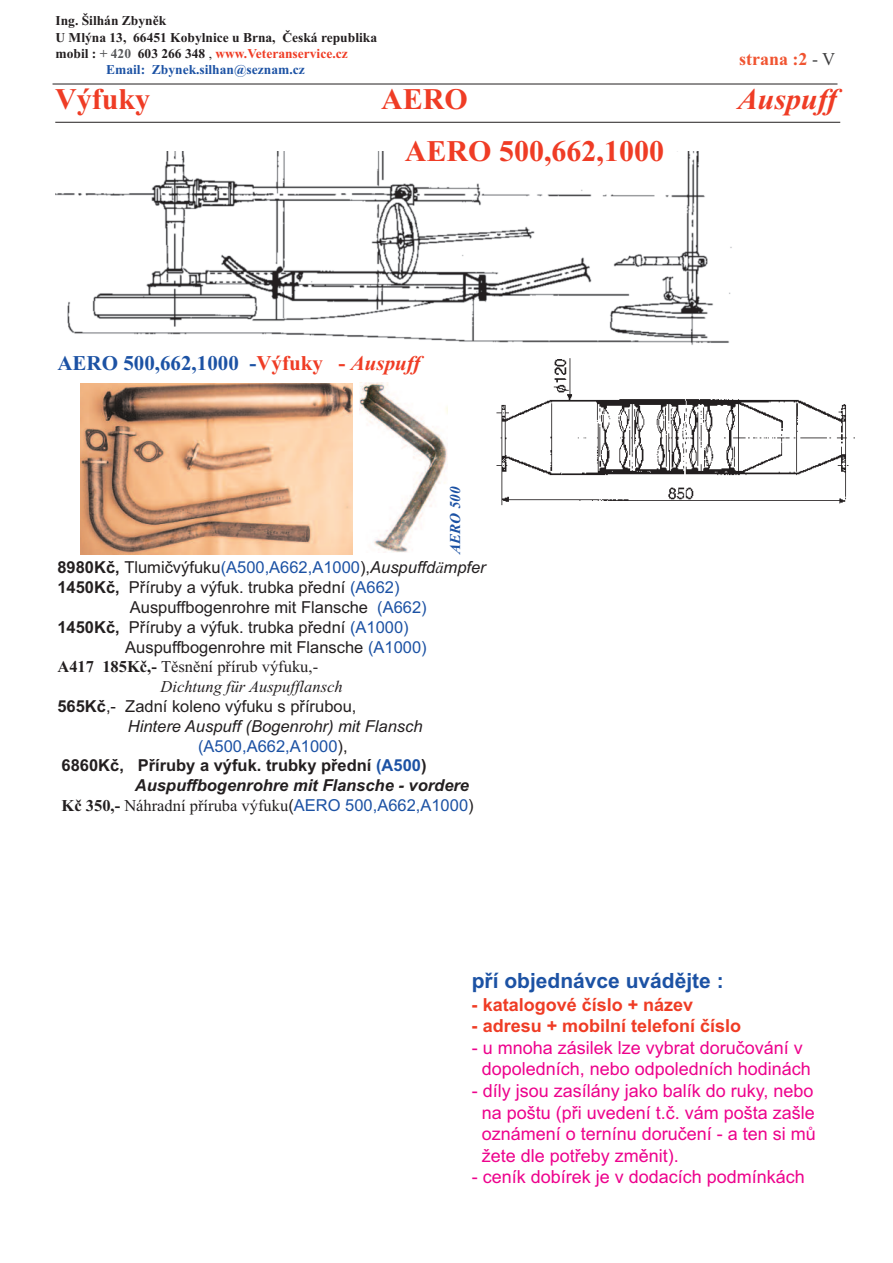
<style>
.page{position:relative;width:893px;height:1263px;background:#fff}
.page>*{position:absolute;margin:0;border:0;box-sizing:border-box;transform-origin:0 0}
.t1{font:700 30px "Times New Roman";color:#ef3c25}
.t2{font:italic 700 30px "Times New Roman";color:#ef3c25}
.t3{font:700 21px "Times New Roman";color:#1c52a4}
.t4{font:700 21px "Arial";color:#1c52a4}
.t5{font:18px/21.6px "Arial";color:#ed028c;text-align:center}
.t6{font:700 18px "Arial";color:#ef3c25}
.t7{font:700 18px "Times New Roman";color:#f05431}
.t8{font:16.5px "Arial";color:#231f20}
.t9{font:16.5px "Arial";color:#1c52a4}
.t10{font:italic 16.5px/19.8px "Times New Roman";color:#231f20}
.t11{font:16.5px "Times New Roman";color:#231f20}
.t12{font:700 16.5px "Arial";color:#231f20}
.t13{font:italic 700 16.5px "Arial";color:#231f20}
.t14{font:italic 16.5px "Arial";color:#231f20}
.t15{font:italic 700 15px "Times New Roman";color:#1c52a4}
.t16{font:700 13.5px "Times New Roman";color:#231f20}
.t17{font:700 13.5px "Times New Roman";color:#ef3c25}
.t18{font:700 13.5px "Times New Roman";color:#1c52a4}
.s1{color:#231f20}
.s2{color:#57585a}
.s3{font-weight:400;color:#231f20}
.s4{font-weight:400;color:#3e3e3f}
.s5{color:#ef3c25}
.s6{font-style:italic;color:#ef3c25}
.s7{font-weight:700;color:#231f20}
.s8{font-style:italic;color:#231f20}
.s9{font-family:"Times New Roman";font-style:italic;color:#231f20}
.s10{font-weight:700}
.s11{color:#1c52a4}
.s12{font-weight:700;font-style:normal}
.s13{font-style:normal}
.s14{font-family:"Arial"}
.s15{font-family:"Arial";color:#1c52a4}
</style>
<div class="page">
<hr style="left:53px;top:84px;width:784px;height:1px;background:#231f20">
<hr style="left:55px;top:122px;width:785px;height:1px;background:#231f20">
<img style="left:360px;top:383px;width:88px;height:170px">
<img style="left:80px;top:383px;width:273px;height:171px">
<img style="left:56px;top:152px;width:676px;height:193px">
<div style="left:403px;top:139px;width:266px;height:32px;background:#fff"></div>
<img style="left:496px;top:358px;width:358px;height:148px">
<p class="t16" style="left:56px;top:13px;width:112px">Ing. Šilhán Zbyněk</p>
<p class="t16" style="left:56px;top:29px;width:323px">U Mlýna 13, 66451 Kobylnice u Brna, Česká republika</p>
<p class="t17" style="left:56px;top:45px;width:294px"><span class="s1">mobil :</span> <span class="s2">+ 420</span> <span class="s1">603 266 348</span> <span class="s3">,</span> www.Veteranservice.cz</p>
<p class="t18" style="left:106px;top:61px;width:200px">Email: Zbynek.silhan@seznam.cz</p>
<p class="t7" style="left:739px;top:48px;width:98px">strana :2 <span class="s4">- V</span></p>
<h1 class="t1" style="left:55px;top:81px;width:97px">Výfuky</h1>
<h1 class="t1" style="left:381px;top:81px;width:88px">AERO</h1>
<h1 class="t2" style="left:738px;top:81px;width:101px">Auspuff</h1>
<h1 class="t1" style="left:405px;top:133px;width:261px">AERO 500,662,1000</h1>
<p class="t3" style="left:57px;top:351px;width:365px">AERO 500,662,1000 -<span class="s5">Výfuky -</span> <span class="s6">Auspuff</span></p>
<p class="t15" style="left:446px;top:554px;width:69px;rotate:-90deg">AERO 500</p>
<p class="t9" style="left:57px;top:558px;width:430px"><span class="s7">8980Kč,</span> <span class="s1">Tlumičvýfuku</span>(A500,A662,A1000<span class="s1">),</span><span class="s8">Auspuffd</span><span class="s9">ä</span><span class="s8">mpfer</span></p>
<p class="t8" style="left:57px;top:578px;width:344px"><span class="s10">1450Kč,</span> Příruby a výfuk. trubka přední <span class="s11">(A662)</span></p>
<p class="t8" style="left:130px;top:598px;width:298px">Auspuffbogenrohre mit Flansche <span class="s11">(A662)</span></p>
<p class="t8" style="left:57px;top:617px;width:353px"><span class="s10">1450Kč,</span> Příruby a výfuk. trubka přední <span class="s11">(A1000)</span></p>
<p class="t8" style="left:125px;top:637px;width:303px">Auspuffbogenrohre mit Flansche <span class="s11">(A1000)</span></p>
<p class="t10" style="left:161px;top:656px;width:184px;text-indent:-103px"><span class="s12">A417 185Kč,-</span> <span class="s13">Těsnění přírub výfuku,-<br></span>Dichtung für Auspufflansch</p>
<p class="t8" style="left:57px;top:697px;width:301px"><span class="s10">565Kč</span>,- Zadní koleno výfuku s přírubou,</p>
<p class="t14" style="left:128px;top:716px;width:296px">Hintere Auspuff (Bogenrohr) mit Flansch</p>
<p class="t9" style="left:198px;top:736px;width:151px">(A500,A662,A1000<span class="s1">),</span></p>
<p class="t12" style="left:62px;top:756px;width:366px">6860Kč, Příruby a výfuk. trubky přední <span class="s11">(A500</span>)</p>
<p class="t13" style="left:135px;top:776px;width:336px">Auspuffbogenrohre mit Flansche - vordere</p>
<p class="t11" style="left:62px;top:796px;width:414px"><span class="s10">Kč 350,-</span> Náhradní příruba výfuku<span class="s14">(</span><span class="s15">AERO 500,A662,A1000</span><span class="s14">)</span></p>
<p class="t4" style="left:472px;top:968px;width:254px">pří objednávce uvádějte :</p>
<p class="t6" style="left:472px;top:994px;width:223px">- katalogové číslo + název</p>
<p class="t6" style="left:472px;top:1015px;width:271px">- adresu + mobilní telefoní číslo</p>
<p class="t5" style="left:472px;top:1037px;width:341px">- u mnoha zásilek lze vybrat doručování v dopoledních, nebo odpoledních hodinách</p>
<p class="t5" style="left:482px;top:1080px;width:336px;text-align:left;text-indent:-10px">- díly jsou zasílány jako balík do ruky, nebo na poštu (při uvedení t.č. vám pošta zašle oznámení o ternínu doručení - a ten si mů žete dle potřeby změnit).</p>
<p class="t5" style="left:472px;top:1166px;width:335px">- ceník dobírek je v dodacích podmínkách</p>
</div>
